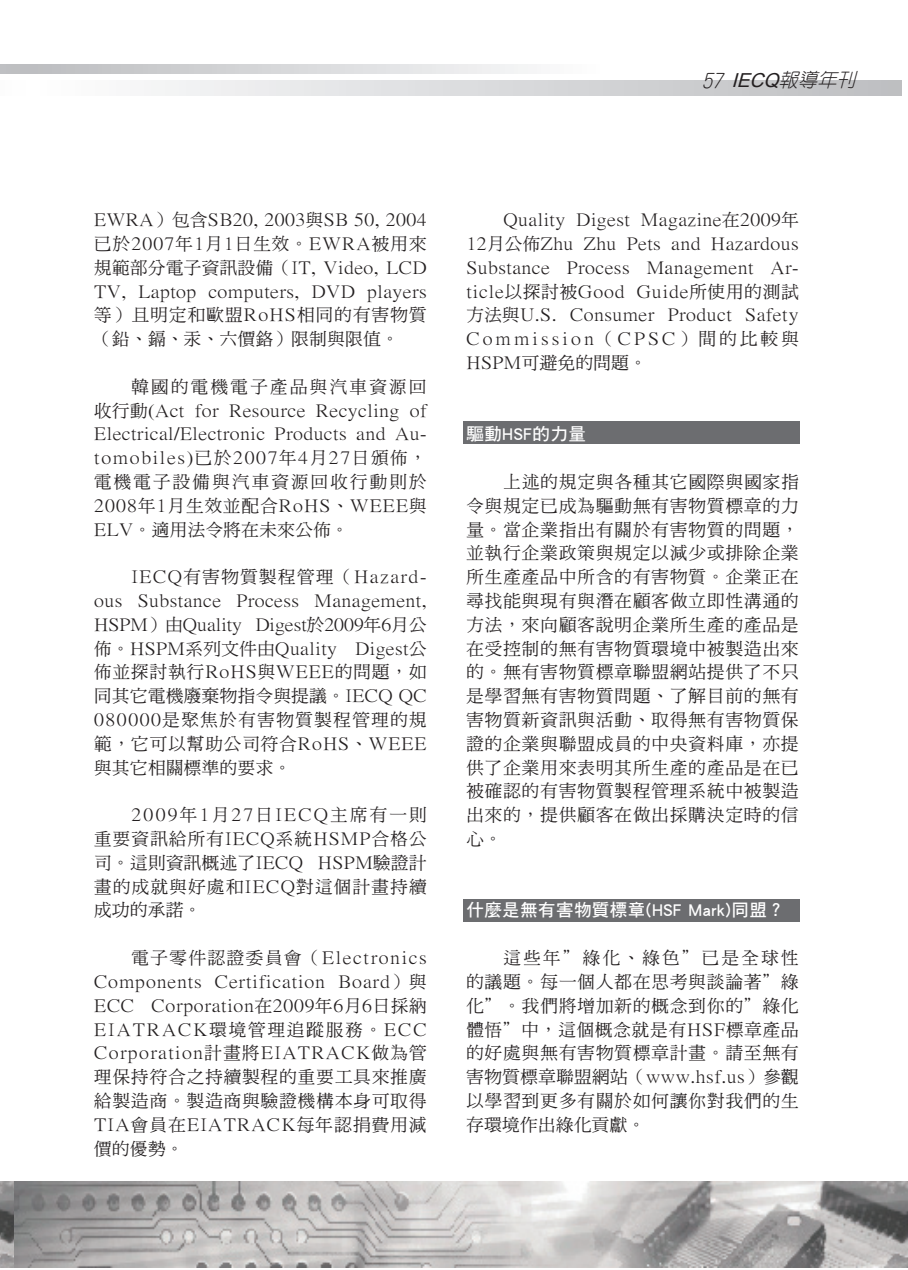
<style>
.page{position:relative;width:908px;height:1270px;background:#fff}
.page>*{position:absolute;margin:0;border:0;box-sizing:border-box;transform-origin:0 0}
.t1{font:italic 300 19.25px "Yen Round";color:#231f20}
.t2{font:17.5px/23.8px "DF Ming Md HK BF";letter-spacing:.06em;color:#231f20;text-align:justify}
.t3{font:17.5px "DF Hei Std W7";letter-spacing:.025em;color:#fff}
.s1{font-family:"Arial";font-weight:400}
</style>
<div class="page">
<img style="left:0;top:1181px;width:15px;height:86px">
<img style="left:15px;top:1181px;width:893px;height:86px">
<svg style="left:0;top:65px;width:528px;height:8px;background:#d6d7d9"></svg>
<svg style="left:151px;top:80px;width:751px;height:15px;background:#d8d8da"></svg>
<div style="left:463px;top:422px;width:337px;height:22px;background:#6c6d70"></div>
<div style="left:463px;top:899px;width:337px;height:22px;background:#6c6d70"></div>
<p class="t1" style="left:702px;top:70px;width:160px">57 <span class="s1">IECQ</span>報導年刊</p>
<p class="t2" style="left:94px;top:209px;width:334px">EWRA）包含SB20, 2003與SB 50, 2004已於2007年1月1日生效。EWRA被用來規範部分電子資訊設備（IT, Video, LCD TV, Laptop computers, DVD players等）且明定和歐盟RoHS相同的有害物質（鉛、鎘、汞、六價鉻）限制與限值。</p>
<p class="t2" style="left:94px;top:375px;width:334px;text-indent:37px">韓國的電機電子產品與汽車資源回收行動(Act for Resource Recycling of Electrical/Electronic Products and Au&shy;tomobiles)已於2007年4月27日頒佈，電機電子設備與汽車資源回收行動則於2008年1月生效並配合RoHS、WEEE與ELV。適用法令將在未來公佈。</p>
<p class="t2" style="left:94px;top:566px;width:334px;text-indent:37px">IECQ有害物質製程管理（Hazard&shy;ous Substance Process Management, HSPM）由Quality Digest於2009年6月公佈。HSPM系列文件由Quality Digest公佈並探討執行RoHS與WEEE的問題，如同其它電機廢棄物指令與提議。IECQ QC 080000是聚焦於有害物質製程管理的規範，它可以幫助公司符合RoHS、WEEE與其它相關標準的要求。</p>
<p class="t2" style="left:94px;top:804px;width:334px;text-indent:37px">2009年1月27日IECQ主席有一則重要資訊給所有IECQ系統HSMP合格公司。這則資訊概述了IECQ HSPM驗證計畫的成就與好處和IECQ對這個計畫持續成功的承諾。</p>
<p class="t2" style="left:94px;top:947px;width:334px;text-indent:37px">電子零件認證委員會（Electronics Components Certification Board）與ECC Corporation在2009年6月6日採納EIATRACK環境管理追蹤服務。ECC Corporation計畫將EIATRACK做為管理保持符合之持續製程的重要工具來推廣給製造商。製造商與驗證機構本身可取得TIA會員在EIATRACK每年認捐費用減價的優勢。</p>
<p class="t2" style="left:466px;top:209px;width:334px;text-indent:37px">Quality Digest Magazine在2009年12月公佈Zhu Zhu Pets and Hazardous Substance Process Management Ar&shy;ticle以探討被Good Guide所使用的測試方法與U.S. Consumer Product Safety Commission（CPSC）間的比較與HSPM可避免的問題。</p>
<p class="t3" style="left:466px;top:425px;width:121px">驅動HSF的力量</p>
<p class="t2" style="left:466px;top:471px;width:334px;text-indent:37px">上述的規定與各種其它國際與國家指令與規定已成為驅動無有害物質標章的力量。當企業指出有關於有害物質的問題，並執行企業政策與規定以減少或排除企業所生產產品中所含的有害物質。企業正在尋找能與現有與潛在顧客做立即性溝通的方法，來向顧客說明企業所生產的產品是在受控制的無有害物質環境中被製造出來的。無有害物質標章聯盟網站提供了不只是學習無有害物質問題、了解目前的無有害物質新資訊與活動、取得無有害物質保證的企業與聯盟成員的中央資料庫，亦提供了企業用來表明其所生產的產品是在已被確認的有害物質製程管理系統中被製造出來的，提供顧客在做出採購決定時的信心。</p>
<p class="t3" style="left:466px;top:901px;width:320px">什麼是無有害物質標章(HSF Mark)同盟？</p>
<p class="t2" style="left:466px;top:947px;width:334px;text-indent:37px">這些年”綠化、綠色”已是全球性的議題。每一個人都在思考與談論著”綠化”。我們將增加新的概念到你的”綠化體悟”中，這個概念就是有HSF標章產品的好處與無有害物質標章計畫。請至無有害物質標章聯盟網站（www.hsf.us）參觀以學習到更多有關於如何讓你對我們的生存環境作出綠化貢獻。</p>
</div>
